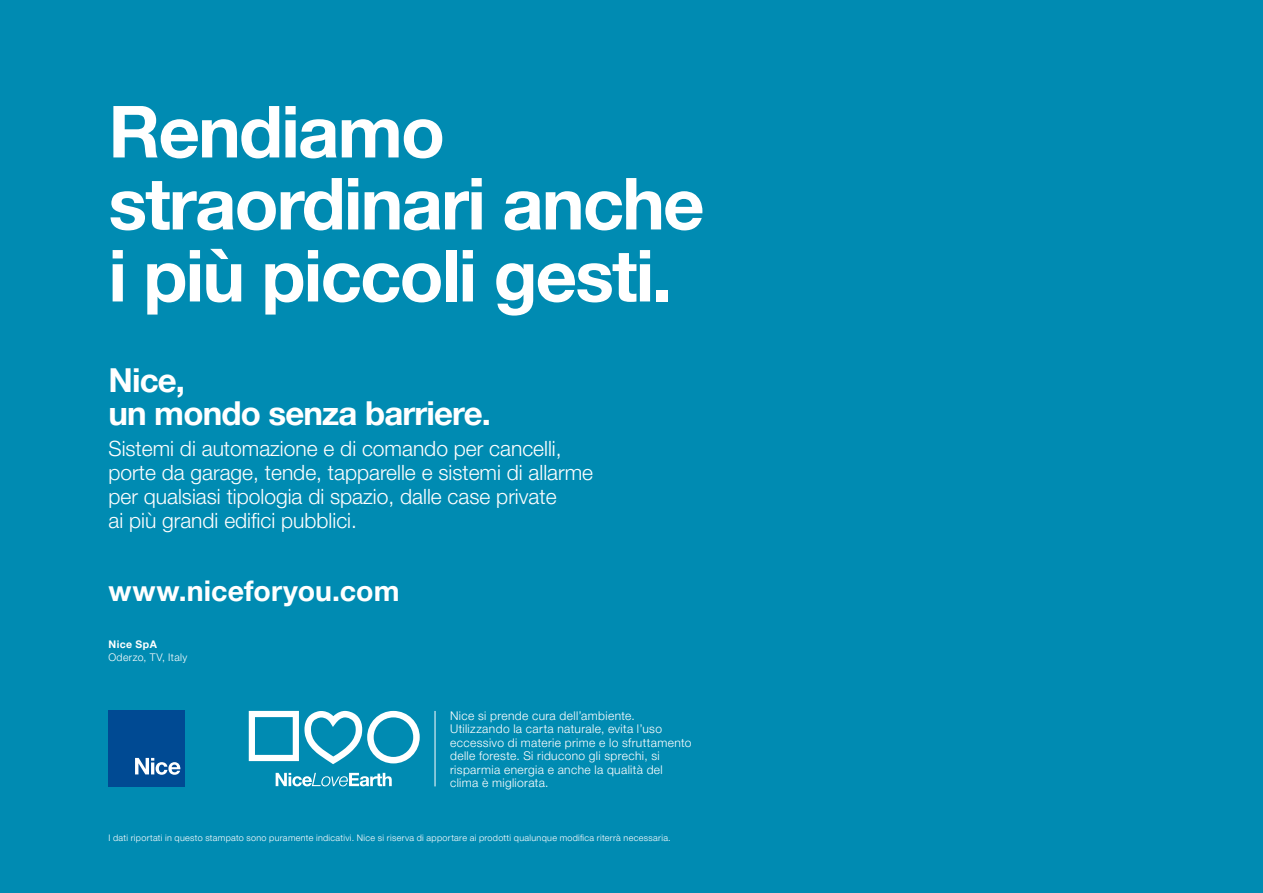
<style>
.page{position:relative;width:1263px;height:893px;background:#008bb2}
.page>*{position:absolute;margin:0;border:0;box-sizing:border-box;transform-origin:0 0}
.t1{font:700 72px/72px "Helvetica Neue LT Pro";letter-spacing:-.025em;color:#fff}
.t2{font:700 33px/33px "Helvetica Neue LT Pro";letter-spacing:-.025em;color:#fff}
.t3{font:700 28.5px "Helvetica Neue LT Pro";letter-spacing:.005em;color:#fff}
.t4{font:300 21px/24px "Helvetica Neue LT Pro";color:#fff}
.t5{font:300 12px/13.5px "Helvetica Neue LT Pro";letter-spacing:.03em;color:#fff}
.t6{font:300 10.5px "Helvetica Neue LT Pro";letter-spacing:.035em;color:#fff}
.t7{font:700 10.5px "Helvetica Neue LT Pro";letter-spacing:.045em;color:#fff}
.t8{font:300 9px "Helvetica Neue LT Pro";letter-spacing:.035em;color:#fff}
</style>
<div class="page">
<div style="left:108px;top:710px;width:77px;height:76px;background:#004a93"></div>
<svg style="left:135px;top:758px;width:46px;height:17px"></svg>
<svg style="left:249px;top:711px;width:171px;height:53px"></svg>
<svg style="left:276px;top:773px;width:116px;height:13px"></svg>
<hr style="left:435px;top:711px;width:1px;height:75px;background:#fff">
<h1 class="t1" style="left:108px;top:94px;width:598px">Rendiamo straordinari anche i più piccoli gesti.</h1>
<h2 class="t2" style="left:108px;top:363px;width:384px">Nice,<br>un mondo senza barriere.</h2>
<h3 class="t4" style="left:108px;top:436px;width:486px">Sistemi di automazione e di comando per cancelli, porte da garage, tende, tapparelle e sistemi di allarme per qualsiasi tipologia di spazio, dalle case private<br>ai più grandi edifici pubblici.</h3>
<h3 class="t3" style="left:108px;top:573px;width:293px">www.niceforyou.com</h3>
<p class="t7" style="left:108px;top:638px;width:50px">Nice SpA</p>
<p class="t6" style="left:108px;top:650px;width:80px">Oderzo, TV, Italy</p>
<p class="t5" style="left:450px;top:708px;width:243px">Nice si prende cura dell’ambiente.<br>Utilizzando la carta naturale, evita l’uso eccessivo di materie prime e lo sfruttamento delle foreste. Si riducono gli sprechi, si risparmia energia e anche la qualità del clima è migliorata.</p>
<p class="t8" style="left:108px;top:833px;width:564px">I dati riportati in questo stampato sono puramente indicativi. Nice si riserva di apportare ai prodotti qualunque modifica riterrà necessaria.</p>
</div>
